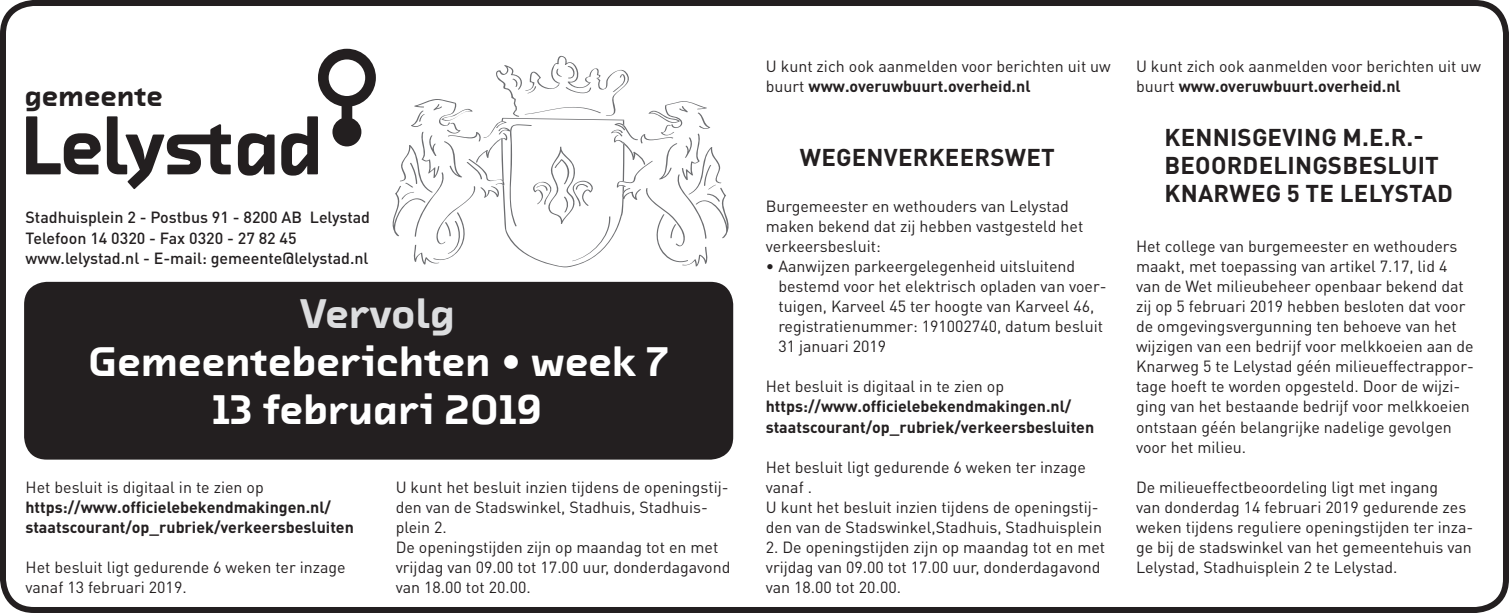
<style>
.page{position:relative;width:1509px;height:613px;background:#fff}
.page>*{position:absolute;margin:0;border:0;box-sizing:border-box;transform-origin:0 0}
.t1{font:900 42px/48px "Chambers Sans OT";letter-spacing:-.01em;color:#fff;text-align:center}
.t2{font:900 29.2px "Chambers Sans OT";letter-spacing:-.01em;color:#231f20}
.t3{font:700 24px/28px "DIN Pro";letter-spacing:.01em;color:#231f20}
.t4{font:16px/20px "DIN Pro";color:#231f20}
.t5{font:700 16px/20px "DIN Pro";color:#231f20}
.t6{font:500 16px/20px "DIN Pro";color:#231f20}
.s1{color:#dcdddf}
.s2{font-family:"DIN Pro";font-weight:700}
.s3{font-weight:700}
</style>
<div class="page">
<div style="left:0;top:0;width:1508px;height:612px;border:6px solid #231f20;border-radius:31px"></div>
<svg style="left:392px;top:56px;width:337px;height:211px"></svg>
<svg style="left:26px;top:116px;width:75px;height:58px"></svg>
<svg style="left:107px;top:116px;width:124px;height:73px"></svg>
<svg style="left:238px;top:133px;width:36px;height:42px"></svg>
<svg style="left:281px;top:49px;width:95px;height:126px"></svg>
<div style="left:328px;top:59px;width:37px;height:37px;background:#fff;border-radius:50%"></div>
<div style="left:24px;top:282px;width:709px;height:177px;background:#231f20;border-radius:23px"></div>
<h2 class="t2" style="left:24px;top:77px;width:140px">gemeente</h2>
<p class="t6" style="left:26px;top:207px;width:346px">Stadhuisplein 2 - Postbus 91 - 8200 AB Lelystad<br>Telefoon 14 0320 - Fax 0320 - 27 82 45 www.lelystad.nl - E-mail: gemeente@lelystad.nl</p>
<h1 class="t1" style="left:88px;top:288px;width:581px"><span class="s1">Vervolg<br></span>Gemeenteberichten <span class="s2">•</span> week 7<br>13 februari 2019</h1>
<p class="t4" style="left:26px;top:476px;width:240px">Het besluit is digitaal in te zien op</p>
<p class="t5" style="left:26px;top:496px;width:330px">https://www.officielebekendmakingen.nl/ staatscourant/op_rubriek/verkeersbesluiten</p>
<p class="t4" style="left:26px;top:556px;width:322px">Het besluit ligt gedurende 6 weken ter inzage vanaf 13 februari 2019.</p>
<p class="t4" style="left:395px;top:476px;width:336px">U kunt het besluit inzien tijdens de openingstij&shy;den van de Stadswinkel, Stadhuis, Stadhuis&shy;plein 2.<br>De openingstijden zijn op maandag tot en met vrijdag van 09.00 tot 17.00 uur, donderdagavond van 18.00 tot 20.00.</p>
<p class="t4" style="left:765px;top:56px;width:346px">U kunt zich ook aanmelden voor berichten uit uw buurt <span class="s3">www.overuwbuurt.overheid.nl</span></p>
<h3 class="t3" style="left:799px;top:142px;width:256px">WEGENVERKEERSWET</h3>
<p class="t4" style="left:765px;top:196px;width:319px">Burgemeester en wethouders van Lelystad maken bekend dat zij hebben vastgesteld het verkeersbesluit:</p>
<p class="t4" style="left:778px;top:256px;width:330px;text-indent:-12px">• Aanwijzen parkeergelegenheid uitsluitend bestemd voor het elektrisch opladen van voer&shy;tuigen, Karveel 45 ter hoogte van Karveel 46, registratienummer: 191002740, datum besluit 31 januari 2019</p>
<p class="t4" style="left:765px;top:376px;width:240px">Het besluit is digitaal in te zien op</p>
<p class="t5" style="left:765px;top:396px;width:330px">https://www.officielebekendmakingen.nl/ staatscourant/op_rubriek/verkeersbesluiten</p>
<p class="t4" style="left:765px;top:456px;width:337px">Het besluit ligt gedurende 6 weken ter inzage vanaf .<br>U kunt het besluit inzien tijdens de openingstij&shy;den van de Stadswinkel,Stadhuis, Stadhuisplein</p>
<p class="t4" style="left:765px;top:536px;width:341px">2. De openingstijden zijn op maandag tot en met vrijdag van 09.00 tot 17.00 uur, donderdagavond van 18.00 tot 20.00.</p>
<p class="t4" style="left:1135px;top:56px;width:346px">U kunt zich ook aanmelden voor berichten uit uw buurt <span class="s3">www.overuwbuurt.overheid.nl</span></p>
<h3 class="t3" style="left:1164px;top:122px;width:290px">KENNISGEVING M.E.R.-<br>BEOORDELINGSBESLUIT<br>KNARWEG 5 TE LELYSTAD</h3>
<p class="t4" style="left:1135px;top:236px;width:339px">Het college van burgemeester en wethouders maakt, met toepassing van artikel 7.17, lid 4 van de Wet milieubeheer openbaar bekend dat zij op 5 februari 2019 hebben besloten dat voor de omgevingsvergunning ten behoeve van het wijzigen van een bedrijf voor melkkoeien aan de Knarweg 5 te Lelystad géén milieueffectrappor&shy;tage hoeft te worden opgesteld. Door de wijzi&shy;ging van het bestaande bedrijf voor melkkoeien ontstaan géén belangrijke nadelige gevolgen voor het milieu.</p>
<p class="t4" style="left:1135px;top:476px;width:339px">De milieueffectbeoordeling ligt met ingang<br>van donderdag 14 februari 2019 gedurende zes weken tijdens reguliere openingstijden ter inza&shy;ge bij de stadswinkel van het gemeentehuis van Lelystad, Stadhuisplein 2 te Lelystad.</p>
</div>
